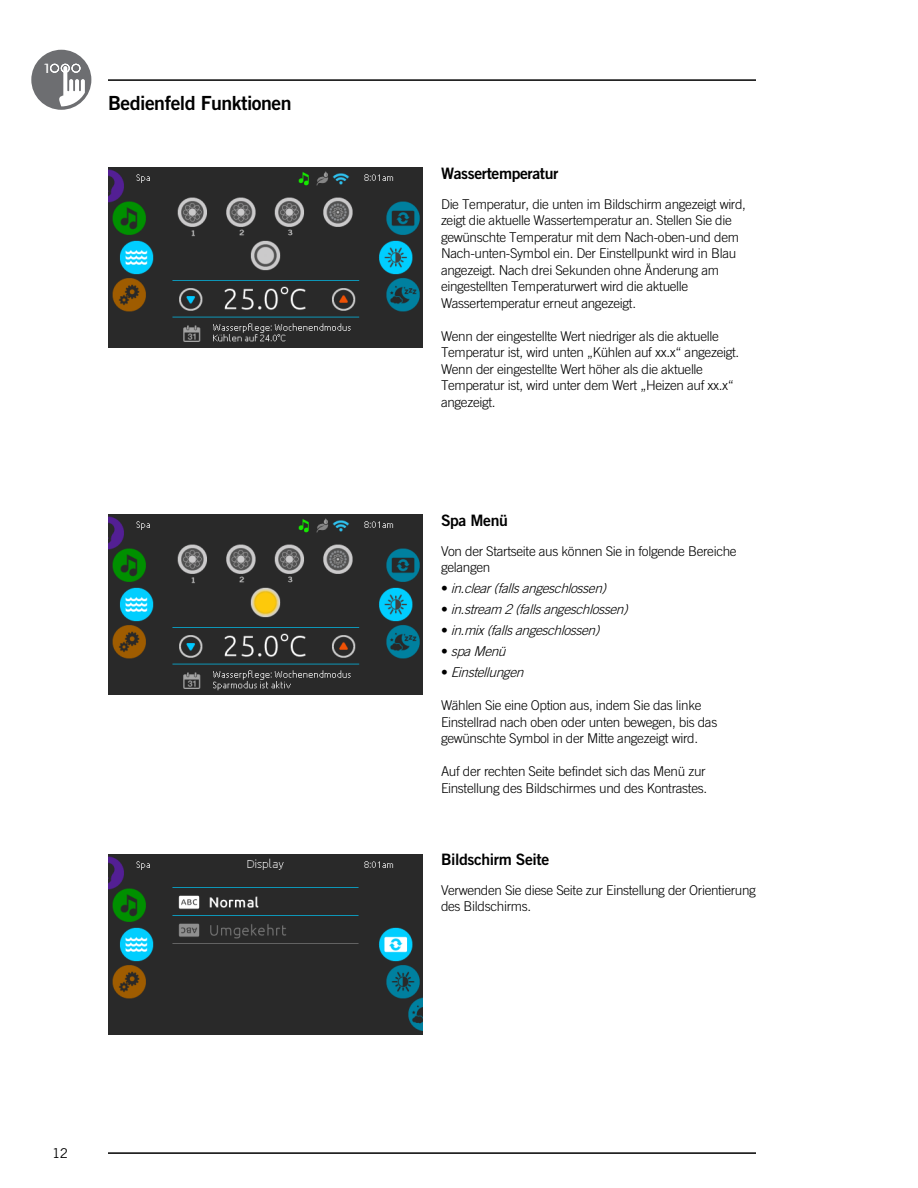
<style>
.page{position:relative;width:918px;height:1188px;background:#fff}
.page>*{position:absolute;margin:0;border:0;box-sizing:border-box;transform-origin:0 0}
.t1{font:19.5px "Trade Gothic LT Std Bd 2";letter-spacing:-.025em;color:#000}
.t2{font:15.75px "Trade Gothic LT Std Bd 2";letter-spacing:-.025em;color:#000}
.t3{font:300 13.5px/16.5px "Trade Gothic LT Std";letter-spacing:-.025em;color:#000}
.t4{font:italic 300 13.5px "Trade Gothic LT Std";color:#000}
.t5{font:13.5px "Trade Gothic LT Std";color:#000}
.t6{font:12.3px "Futura";color:#fff;scale:1.46 1}
.s1{font-style:normal}
</style>
<div class="page">
<hr style="left:108px;top:79px;width:648px;height:2px;background:#000">
<hr style="left:108px;top:1152px;width:648px;height:2px;background:#000">
<div style="left:31px;top:50px;width:60px;height:60px;background:#6d6e71;border-radius:50%"></div>
<svg style="left:50px;top:64px;width:35px;height:42px"></svg>
<img style="left:108px;top:854px;width:315px;height:180px">
<img style="left:108px;top:514px;width:315px;height:181px">
<img style="left:108px;top:167px;width:315px;height:181px">
<p class="t6" style="left:41px;top:60px;width:9px">1</p>
<h1 class="t1" style="left:108px;top:91px;width:185px">Bedienfeld Funktionen</h1>
<p class="t5" style="left:52px;top:1145px;width:18px">12</p>
<p class="t2" style="left:441px;top:163px;width:119px">Wassertemperatur</p>
<p class="t3" style="left:441px;top:196px;width:307px">Die Temperatur, die unten im Bildschirm angezeigt wird, zeigt die aktuelle Wassertemperatur an. Stellen Sie die gewünschte Temperatur mit dem Nach-oben-und dem Nach-unten-Symbol ein. Der Einstellpunkt wird in Blau angezeigt. Nach drei Sekunden ohne Änderung am eingestellten Temperaturwert wird die aktuelle Wassertemperatur erneut angezeigt.</p>
<p class="t3" style="left:441px;top:328px;width:297px">Wenn der eingestellte Wert niedriger als die aktuelle Temperatur ist, wird unten „Kühlen auf xx.x“ angezeigt.<br>Wenn der eingestellte Wert höher als die aktuelle Temperatur ist, wird unter dem Wert „Heizen auf xx.x“ angezeigt.</p>
<p class="t2" style="left:441px;top:510px;width:68px">Spa Menü</p>
<p class="t3" style="left:441px;top:542px;width:297px">Von der Startseite aus können Sie in folgende Bereiche gelangen</p>
<p class="t4" style="left:441px;top:580px;width:171px"><span class="s1">•</span> in. clear(fallsangeschlossen)</p>
<p class="t4" style="left:441px;top:601px;width:192px"><span class="s1">•</span> in. stream 2(fallsangeschlossen)</p>
<p class="t4" style="left:441px;top:622px;width:164px"><span class="s1">•</span> in. mix(fallsangeschlossen)</p>
<p class="t4" style="left:441px;top:643px;width:70px"><span class="s1">•</span> spaMenü</p>
<p class="t4" style="left:441px;top:664px;width:88px"><span class="s1">•</span> Einstellungen</p>
<p class="t3" style="left:441px;top:697px;width:278px">Wählen Sie eine Option aus, indem Sie das linke<br>Einstellrad nach oben oder unten bewegen, bis das gewünschte Symbol in der Mitte angezeigt wird.</p>
<p class="t3" style="left:441px;top:763px;width:266px">Auf der rechten Seite befindet sich das Menü zur<br>Einstellung des Bildschirmes und des Kontrastes.</p>
<p class="t2" style="left:441px;top:850px;width:110px">Bildschirm Seite</p>
<p class="t3" style="left:441px;top:882px;width:317px">Verwenden Sie diese Seite zur Einstellung der Orientierung des Bildschirms.</p>
</div>
